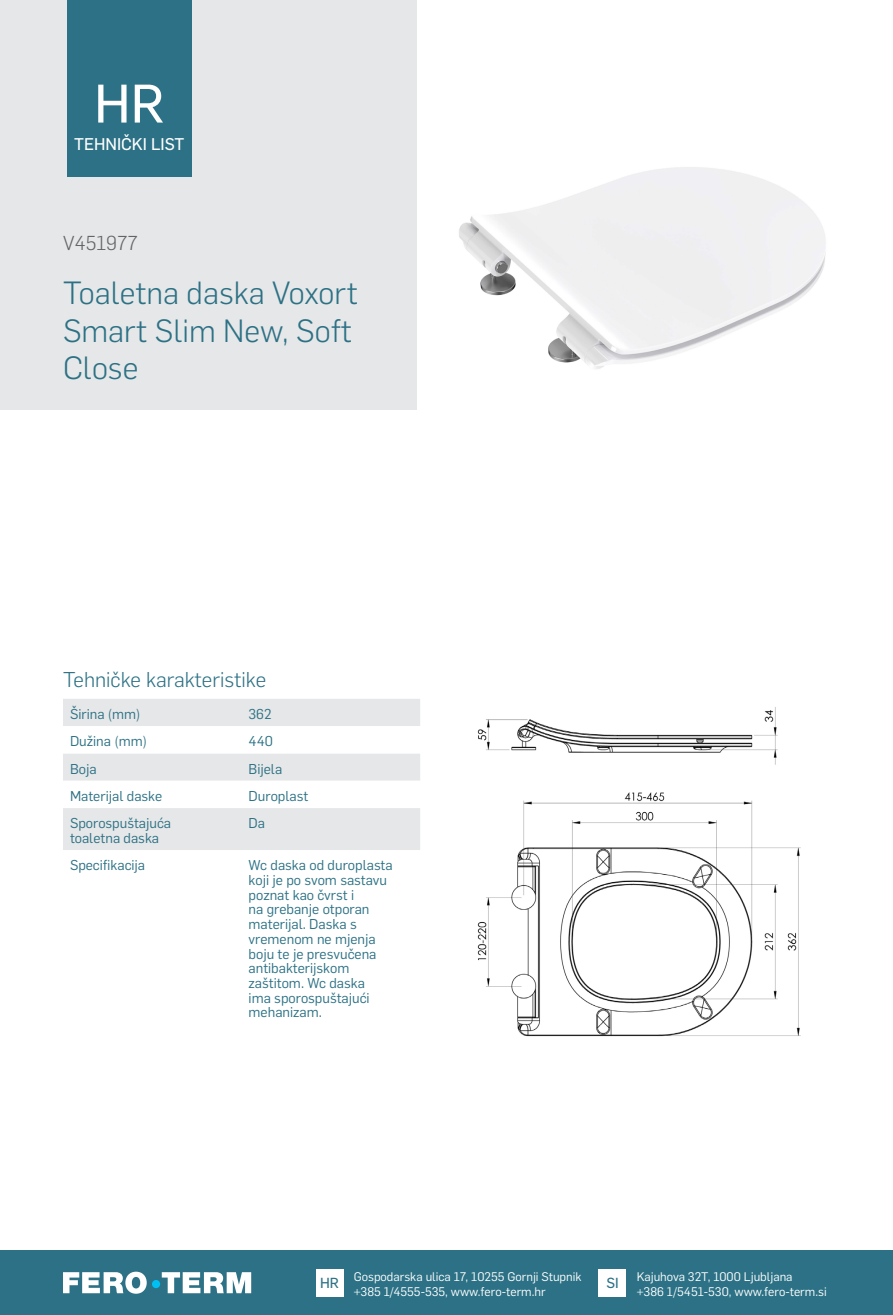
<style>
.page{position:relative;width:893px;height:1315px;background:#fff}
.page>*{position:absolute;margin:0;border:0;box-sizing:border-box;transform-origin:0 0}
.t1{font:53.2px "Flama Basic";color:#fff}
.t2{font:300 31.5px/37.8px "Flama";color:#2c7185}
.t3{font:300 21px "Flama";color:#2c7185}
.t4{font:300 19.78px "Flama";color:#636466}
.t5{font:16.62px "Flama Basic";color:#fff}
.t6{font:14.35px "Flama Basic";color:#2c7185}
.t7{font:14px/14.7px "Flama";color:#2c7185}
.t8{font:12.25px/15.8px "Flama";color:#fff}
</style>
<div class="page">
<div style="left:0;top:1250px;width:893px;height:65px;background:#2c7185"></div>
<div style="left:316px;top:1269px;width:27px;height:27px;background:#fff"></div>
<div style="left:599px;top:1269px;width:27px;height:27px;background:#fff"></div>
<svg style="left:63px;top:1271px;width:188px;height:22px"></svg>
<div style="left:152px;top:1280px;width:8px;height:8px;background:#00c0f3;border-radius:50%"></div>
<div style="left:0;top:0;width:417px;height:409px;background:#e6e7e8"></div>
<img style="left:459px;top:167px;width:367px;height:202px">
<div style="left:67px;top:0;width:124px;height:177px;background:#2c7185"></div>
<div style="left:63px;top:699px;width:357px;height:27px;background:#e6e7e8"></div>
<svg style="left:63px;top:754px;width:357px;height:96px;fill:#e6e7e8"></svg>
<img style="left:477px;top:707px;width:324px;height:330px">
<h1 class="t1" style="left:94px;top:66px;width:72px">HR</h1>
<p class="t5" style="left:74px;top:132px;width:112px">TEHNIČKI LIST</p>
<h3 class="t4" style="left:63px;top:229px;width:76px">V451977</h3>
<h2 class="t2" style="left:63px;top:272px;width:296px">Toaletna daska Voxort<br>Smart Slim New, Soft<br>Close</h2>
<h3 class="t3" style="left:63px;top:665px;width:205px">Tehničke karakteristike</h3>
<p class="t7" style="left:70px;top:706px;width:72px">Širina (mm)</p>
<p class="t7" style="left:249px;top:706px;width:25px">362</p>
<p class="t7" style="left:70px;top:733px;width:78px">Dužina (mm)</p>
<p class="t7" style="left:249px;top:733px;width:26px">440</p>
<p class="t7" style="left:70px;top:760px;width:28px">Boja</p>
<p class="t7" style="left:249px;top:760px;width:35px">Bijela</p>
<p class="t7" style="left:70px;top:788px;width:94px">Materijal daske</p>
<p class="t7" style="left:249px;top:788px;width:61px">Duroplast</p>
<p class="t7" style="left:70px;top:815px;width:103px">Sporospuštajuća toaletna daska</p>
<p class="t7" style="left:249px;top:815px;width:18px">Da</p>
<p class="t7" style="left:70px;top:857px;width:77px">Specifikacija</p>
<p class="t7" style="left:249px;top:857px;width:146px">Wc daska od duroplasta koji je po svom sastavu poznat kao čvrst i<br>na grebanje otporan materijal. Daska s vremenom ne mjenja boju te je presvučena antibakterijskom zaštitom. Wc daska<br>ima sporospuštajući mehanizam.</p>
<p class="t6" style="left:320px;top:1272px;width:20px">HR</p>
<p class="t8" style="left:637px;top:1267px;width:191px">Kajuhova 32T, 1000 Ljubljana<br>+386 1/5451-530, www.fero-term.si</p>
<p class="t8" style="left:354px;top:1267px;width:229px">Gospodarska ulica 17, 10255 Gornji Stupnik +385 1/4555-535, www.fero-term.hr</p>
<p class="t6" style="left:606px;top:1272px;width:14px">SI</p>
</div>
